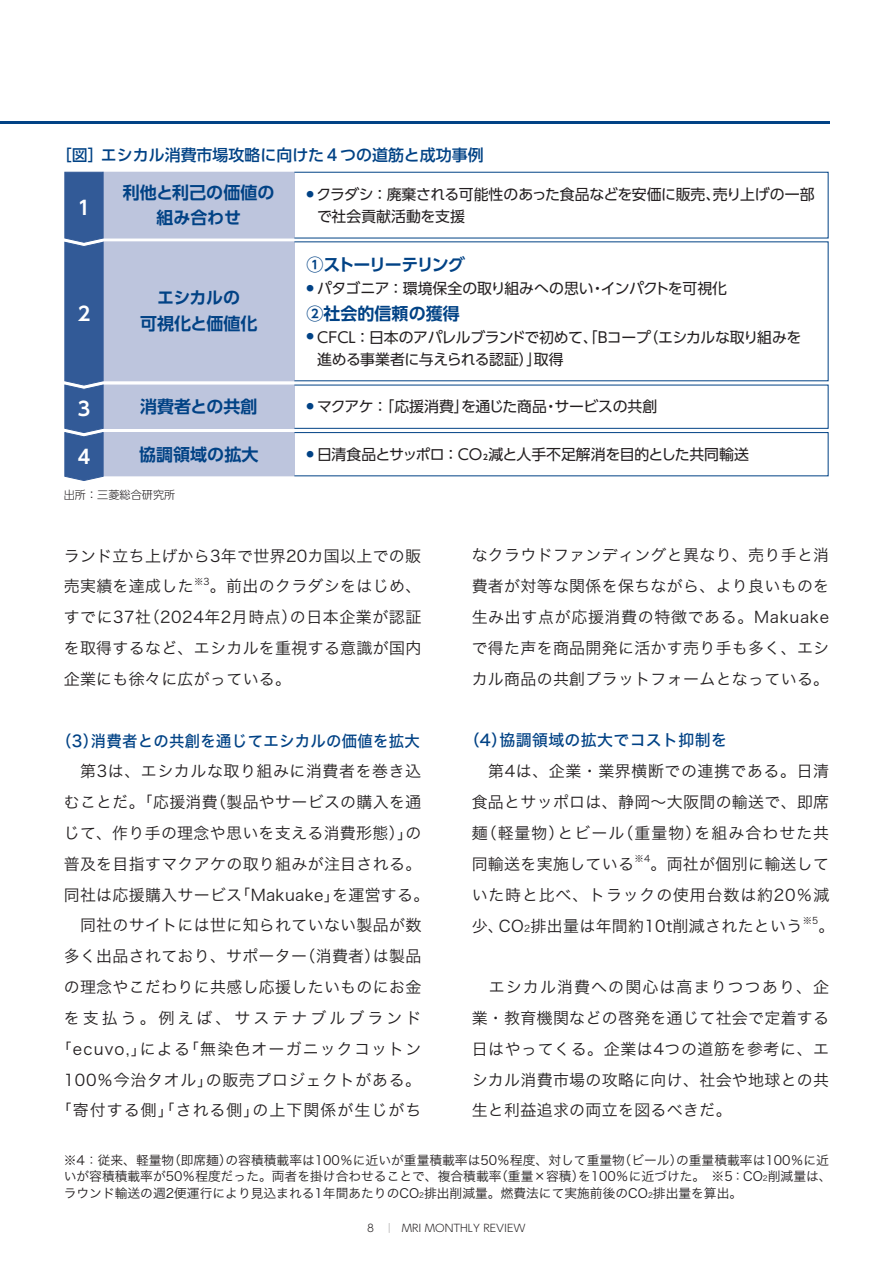
<style>
.page{position:relative;width:893px;height:1263px;background:#fff}
.page>*{position:absolute;margin:0;border:0;box-sizing:border-box;transform-origin:0 0}
.t1{font:700 19.2px "UD Shin Go Pro De";color:#fff}
.t2{font:700 16.95px/25.5px "UD Shin Go Pro De";color:#014285;text-align:center}
.t3{font:700 16.95px "UD Shin Go Pro De";letter-spacing:-.075em;color:#014285}
.t4{font:15.9px/30.8px "Hira Kaku Std W3";letter-spacing:.02em;color:#231f20;text-align:justify}
.t5{font:15.9px "Hira Kaku Std W5";letter-spacing:.02em;color:#014285}
.t6{font:500 15.9px "UD Shin Go Pro";color:#014285}
.t7{font:14.85px/22.4px "UD Shin Go Pro";letter-spacing:-.02em;color:#231f20}
.t8{font:12.75px/16.5px "Hira Kaku Std W3";color:#231f20}
.t9{font:300 11.1px "UD Shin Go Pro";color:#231f20}
.t10{font:300 10.5px "UD Shin Go Pro";color:#231f20}
.t11{font:9.3px "Hira Kaku Std W3";color:#231f20}
.s1{font-size:9.3px}
.s2{font-size:7.5px}
.s3{font-family:"Axis Std";font-weight:200}
</style>
<div class="page">
<hr style="left:0;top:121px;width:829px;height:2px;background:#014285">
<div style="left:103px;top:172px;width:191px;height:66px;background:#bdc5dd"></div>
<div style="left:103px;top:242px;width:191px;height:139px;background:#bdc5dd"></div>
<div style="left:103px;top:433px;width:191px;height:43px;background:#bdc5dd"></div>
<div style="left:103px;top:432px;width:192px;height:44px;border:1px solid #bdc5dd"></div>
<div style="left:103px;top:385px;width:191px;height:43px;background:#bdc5dd"></div>
<div style="left:103px;top:385px;width:192px;height:44px;border:1px solid #bdc5dd"></div>
<div style="left:294px;top:385px;width:534px;height:44px;border:1px solid #014285"></div>
<div style="left:294px;top:432px;width:534px;height:44px;border:1px solid #014285"></div>
<svg style="left:64px;top:172px;width:40px;height:309px;background:#3c629c"></svg>
<p class="t6" style="left:56px;top:142px;width:429px">［図］エシカル消費市場攻略に向けた４つの道筋と成功事例</p>
<p class="t1" style="left:74px;top:192px;width:13px">１</p>
<p class="t1" style="left:74px;top:298px;width:17px">２</p>
<p class="t1" style="left:74px;top:393px;width:17px">３</p>
<p class="t1" style="left:74px;top:441px;width:17px">４</p>
<p class="t2" style="left:123px;top:179px;width:153px">利他と利己の価値の組み合わせ</p>
<p class="t2" style="left:140px;top:285px;width:119px">エシカルの<br>可視化と価値化</p>
<p class="t7" style="left:317px;top:183px;width:499px;text-indent:-10px"><sup>●</sup> クラダシ：廃棄される可能性のあった食品などを安価に販売、売り上げの一部で社会貢献活動を支援</p>
<p class="t3" style="left:307px;top:251px;width:160px">①ストーリーテリング</p>
<p class="t7" style="left:307px;top:276px;width:422px"><sup>●</sup> パタゴニア：環境保全の取り組みへの思い・インパクトを可視化</p>
<p class="t2" style="left:307px;top:301px;width:155px">②社会的信頼の獲得</p>
<p class="t7" style="left:317px;top:325px;width:486px;text-indent:-11px"><sup>●</sup> CFCL：日本のアパレルブランドで初めて、「Bコープ（エシカルな取り組みを進める事業者に与えられる認証）」取得</p>
<p class="t2" style="left:140px;top:394px;width:119px">消費者との共創</p>
<p class="t7" style="left:307px;top:395px;width:352px"><sup>●</sup> マクアケ：「応援消費」を通じた商品・サービスの共創</p>
<p class="t2" style="left:139px;top:441px;width:121px">協調領域の拡大</p>
<p class="t7" style="left:307px;top:442px;width:444px"><sup>●</sup> 日清食品とサッポロ：CO₂減と人手不足解消を目的とした共同輸送</p>
<p class="t9" style="left:64px;top:486px;width:113px">出所：三菱総合研究所</p>
<p class="t4" style="left:64px;top:540px;width:359px">ランド立ち上げから3年で世界20カ国以上での販売実績を達成した</p>
<p class="t11" style="left:194px;top:574px;width:17px">※3</p>
<p class="t4" style="left:64px;top:571px;width:359px;text-indent:146px">。前出のクラダシをはじめ、すでに37社（2024年2月時点）の日本企業が認証を取得するなど、エシカルを重視する意識が国内企業にも徐々に広がっている。</p>
<p class="t5" style="left:56px;top:728px;width:365px">（3）消費者との共創を通じてエシカルの価値を拡大</p>
<p class="t4" style="left:56px;top:756px;width:375px;text-align:center">　第3は、エシカルな取り組みに消費者を巻き込むことだ。「応援消費（製品やサービスの購入を通じて、作り手の理念や思いを支える消費形態）」の普及を目指すマクアケの取り組みが注目される。同社は応援購入サービス「Makuake」を運営する。　同社のサイトには世に知られていない製品が数多く出品されており、サポーター（消費者）は製品の理念やこだわりに共感し応援したいものにお金を支払う。例えば、サステナブルブランド「ecuvo,」による「無染色オーガニックコットン<br>100％今治タオル」の販売プロジェクトがある。「寄付する側」「される側」の上下関係が生じがち</p>
<p class="t4" style="left:472px;top:540px;width:359px">なクラウドファンディングと異なり、売り手と消費者が対等な関係を保ちながら、より良いものを生み出す点が応援消費の特徴である。Makuakeで得た声を商品開発に活かす売り手も多く、エシカル商品の共創プラットフォームとなっている。</p>
<p class="t5" style="left:464px;top:728px;width:265px">（4）協調領域の拡大でコスト抑制を</p>
<p class="t4" style="left:472px;top:756px;width:359px">　第4は、企業・業界横断での連携である。日清食品とサッポロは、静岡～大阪間の輸送で、即席麺（軽量物）とビール（重量物）を組み合わせた共同輸送を実施している</p>
<p class="t11" style="left:635px;top:851px;width:17px">※4</p>
<p class="t4" style="left:472px;top:848px;width:359px;text-indent:179px">。両社が個別に輸送していた時と比べ、トラックの使用台数は約20%減少、CO<span class="s1">2</span>排出量は年間約10t削減されたという</p>
<p class="t11" style="left:803px;top:913px;width:17px">※5</p>
<p class="t4" style="left:818px;top:910px;width:17px">。</p>
<p class="t4" style="left:472px;top:972px;width:359px">　エシカル消費への関心は高まりつつあり、企業・教育機関などの啓発を通じて社会で定着する日はやってくる。企業は4つの道筋を参考に、エシカル消費市場の攻略に向け、社会や地球との共生と利益追求の両立を図るべきだ。</p>
<p class="t8" style="left:64px;top:1151px;width:769px">※4：従来、軽量物（即席麺）の容積積載率は100％に近いが重量積載率は50％程度、対して重量物（ビール）の重量積載率は100％に近いが容積積載率が50％程度だった。両者を掛け合わせることで、複合積載率（重量×容積）を100％に近づけた。　※5：CO<span class="s2">2</span>削減量は、ラウンド輸送の週2便運行により見込まれる1年間あたりのCO<span class="s2">2</span>排出削減量。燃費法にて実施前後のCO<span class="s2">2</span>排出量を算出。</p>
<p class="t10" style="left:367px;top:1219px;width:160px">8 <span class="s3">｜</span> MRI MONTHLY REVIEW</p>
</div>
